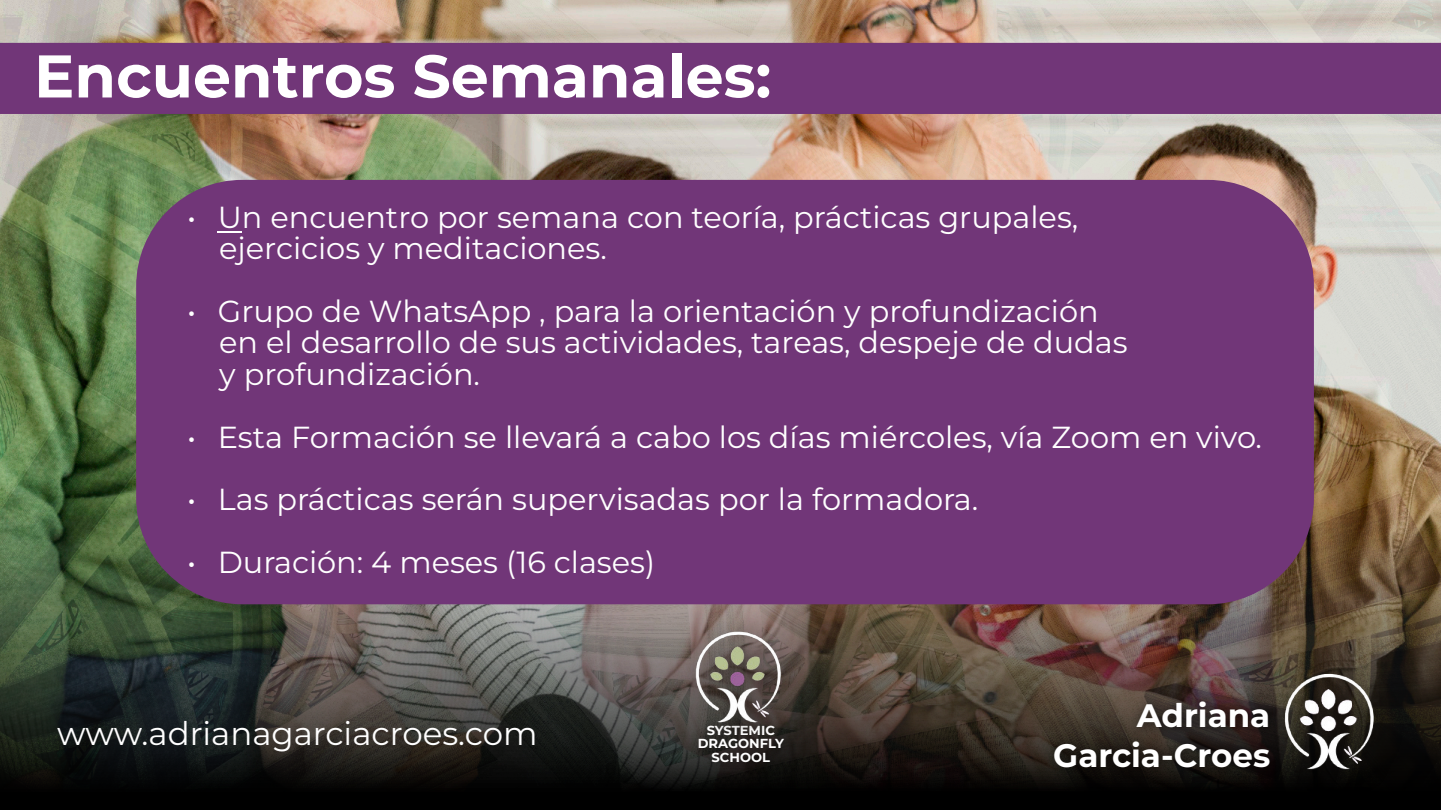
<style>
.page{position:relative;width:1441px;height:810px;background:#fff}
.page>*{position:absolute;margin:0;border:0;box-sizing:border-box;transform-origin:0 0}
.t1{font:700 60.15px "Montserrat";color:#fff}
.t2{font:32.47px "Montserrat";color:#fff}
.t3{font:700 32.47px/39.5px "Montserrat";color:#fff;text-align:right}
.t4{font:30.45px/31.4px "Montserrat";color:#fff}
.t5{font:700 13.05px/13.8px "Montserrat";color:#fff;text-align:center}
</style>
<div class="page">
<img style="left:0;top:0;width:1440px;height:505px">
<img style="left:0;top:505px;width:1440px;height:305px">
<img style="left:689px;top:741px;width:104px;height:33px">
<img style="left:1044px;top:692px;width:229px;height:86px">
<img style="left:682px;top:617px;width:119px;height:124px">
<img style="left:1273px;top:662px;width:131px;height:135px">
<div style="left:136px;top:180px;width:1178px;height:424px;background:#713678;border-radius:106px"></div>
<div style="left:0;top:43px;width:1440px;height:71px;background:#713678"></div>
<svg style="left:218px;top:231px;width:24px;height:1px"></svg>
<h1 class="t1" style="left:34px;top:39px;width:739px">Encuentros Semanales:</h1>
<p class="t4" style="left:219px;top:201px;width:860px;text-indent:-32px">• Un encuentro por semana con teoría, prácticas grupales, ejercicios y meditaciones.</p>
<p class="t4" style="left:219px;top:295px;width:910px;text-indent:-32px">• Grupo de WhatsApp , para la orientación y profundización en el desarrollo de sus actividades, tareas, despeje de dudas y profundización.</p>
<p class="t4" style="left:187px;top:421px;width:1076px">• Esta Formación se llevará a cabo los días miércoles, vía Zoom en vivo.</p>
<p class="t4" style="left:187px;top:484px;width:792px">• Las prácticas serán supervisadas por la formadora.</p>
<p class="t4" style="left:187px;top:547px;width:469px">• Duración: 4 meses (16 clases)</p>
<p class="t2" style="left:57px;top:714px;width:482px">www.adrianagarciacroes.com</p>
<p class="t5" style="left:698px;top:723px;width:88px">SYSTEMIC<br>DRAGONFLY<br>SCHOOL</p>
<p class="t3" style="left:1053px;top:696px;width:218px">Adriana<br>Garcia-Croes</p>
</div>
